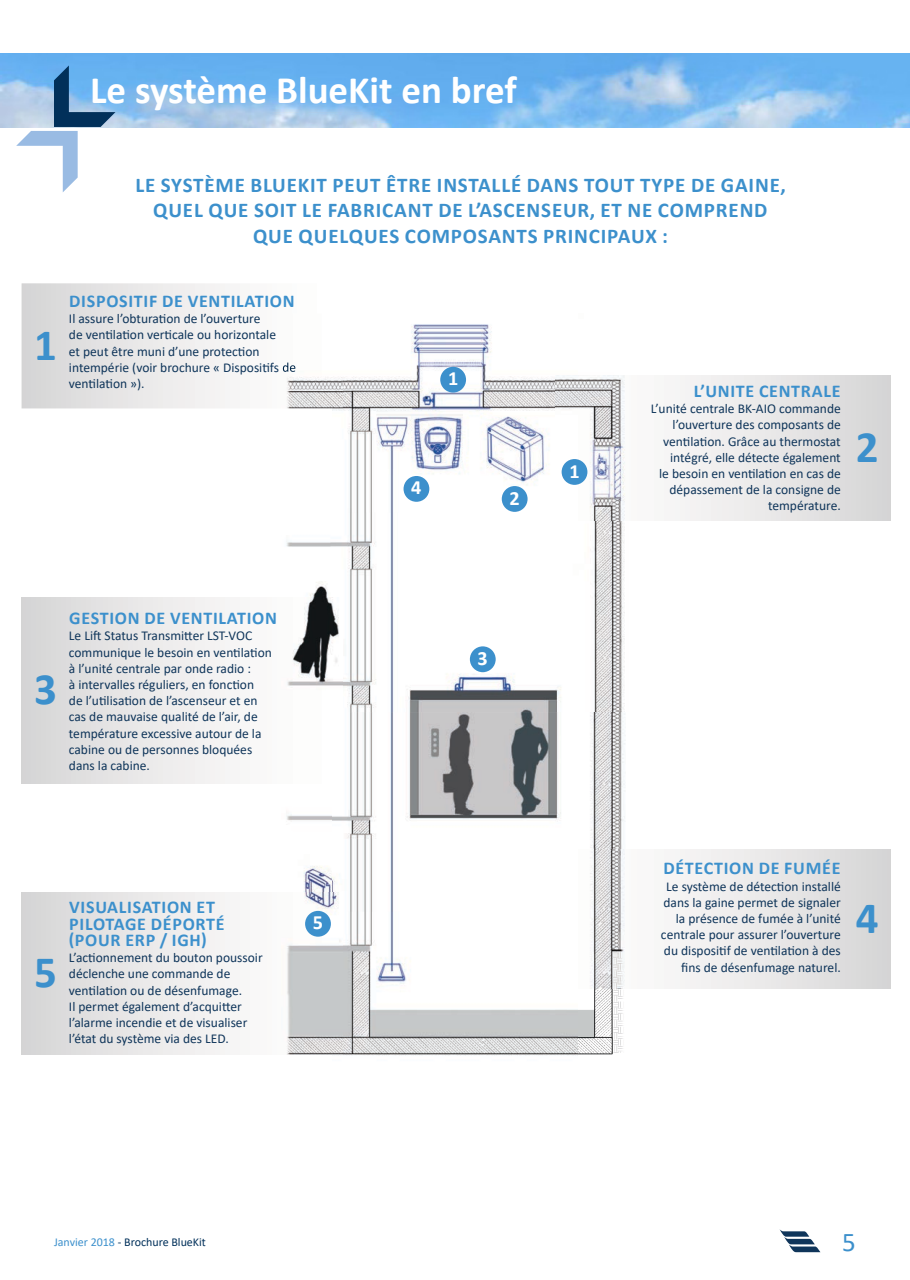
<style>
.page{position:relative;width:910px;height:1280px;background:#fff}
.page>*{position:absolute;margin:0;border:0;box-sizing:border-box;transform-origin:0 0}
.t1{font:700 45px "Calibri";color:#3c90cc}
.t2{font:700 39px "Calibri";color:#fff}
.t3{font:27px "Calibri";color:#3c90cc}
.t4{font:700 21px/25.2px "Calibri";letter-spacing:.04em;color:#3c90cc;text-align:center}
.t5{font:700 20.25px "Calibri";color:#fff}
.t6{font:700 18px/16.2px "Calibri";letter-spacing:.04em;color:#3c90cc}
.t7{font:13.5px/16.2px "Calibri";color:#0f355a}
.t8{font:12px "Calibri";color:#01305a}
.s1{color:#3c90cc}
</style>
<div class="page">
<img style="left:0;top:53px;width:910px;height:74px">
<svg style="left:16px;top:65px;width:99px;height:127px"></svg>
<svg style="left:779px;top:1229px;width:41px;height:23px"></svg>
<div style="left:628px;top:375px;width:263px;height:146px;background:linear-gradient(to right,#fdfcfb,#d6d6d7)"></div>
<div style="left:628px;top:849px;width:263px;height:140px;background:linear-gradient(to right,#fdfcfb,#d6d6d7)"></div>
<div style="left:22px;top:598px;width:259px;height:185px;background:linear-gradient(to right,#d7d6d7,#fefcfc)"></div>
<div style="left:22px;top:892px;width:259px;height:162px;background:linear-gradient(to right,#d7d6d7,#fefcfc)"></div>
<svg style="left:22px;top:283px;width:203px;height:125px"></svg>
<svg style="left:70px;top:362px;width:155px;height:12px"></svg>
<img style="left:331px;top:324px;width:225px;height:189px">
<img style="left:286px;top:408px;width:45px;height:190px">
<img style="left:330px;top:513px;width:295px;height:199px">
<img style="left:331px;top:712px;width:248px;height:344px">
<img style="left:590px;top:712px;width:35px;height:137px">
<img style="left:286px;top:815px;width:45px;height:77px">
<img style="left:579px;top:989px;width:44px;height:66px">
<img style="left:287px;top:1054px;width:44px;height:1px">
<img style="left:556px;top:375px;width:69px;height:146px">
<img style="left:556px;top:849px;width:69px;height:140px">
<img style="left:287px;top:598px;width:56px;height:185px">
<img style="left:287px;top:892px;width:56px;height:162px">
<img style="left:287px;top:324px;width:56px;height:84px">
<img style="left:282px;top:362px;width:14px;height:12px">
<div style="left:440px;top:367px;width:26px;height:26px;background:#3c90cc;border-radius:50%"></div>
<div style="left:502px;top:486px;width:26px;height:26px;background:#3c90cc;border-radius:50%"></div>
<div style="left:404px;top:476px;width:25px;height:26px;background:#3c90cc;border-radius:50%"></div>
<div style="left:470px;top:646px;width:26px;height:26px;background:#3c90cc;border-radius:50%"></div>
<div style="left:305px;top:911px;width:26px;height:26px;background:#3c90cc;border-radius:50%"></div>
<div style="left:562px;top:459px;width:25px;height:26px;background:#3c90cc;border-radius:50%"></div>
<h2 class="t2" style="left:90px;top:62px;width:428px">Le système BlueKit en bref</h2>
<h3 class="t4" style="left:135px;top:172px;width:652px">LE SYSTÈME BLUEKIT PEUT ÊTRE INSTALLÉ DANS TOUT TYPE DE GAINE,<br>QUEL QUE SOIT LE FABRICANT DE L’ASCENSEUR, ET NE COMPREND<br>QUE QUELQUES COMPOSANTS PRINCIPAUX :</h3>
<h1 class="t1" style="left:34px;top:313px;width:24px">1</h1>
<h3 class="t6" style="left:69px;top:293px;width:227px">DISPOSITIF DE VENTILATION</h3>
<p class="t7" style="left:69px;top:310px;width:229px">Il assure l’obturation de l’ouverture<br>de ventilation verticale ou horizontale<br>et peut être muni d’une protection intempérie (voir brochure « Dispositifs de ventilation »).</p>
<h3 class="t5" style="left:448px;top:364px;width:12px">1</h3>
<h3 class="t5" style="left:411px;top:473px;width:12px">4</h3>
<h3 class="t5" style="left:510px;top:483px;width:12px">2</h3>
<h3 class="t5" style="left:569px;top:456px;width:12px">1</h3>
<h3 class="t6" style="left:694px;top:383px;width:148px">L’UNITE CENTRALE</h3>
<p class="t7" style="left:651px;top:400px;width:192px;text-align:right">L’unité centrale BK-AIO commande l’ouverture des composants de ventilation. Grâce au thermostat intégré, elle détecte également<br>le besoin en ventilation en cas de dépassement de la consigne de température.</p>
<h1 class="t1" style="left:856px;top:415px;width:24px">2</h1>
<h1 class="t1" style="left:34px;top:657px;width:24px">3</h1>
<h3 class="t6" style="left:69px;top:610px;width:209px">GESTION DE VENTILATION</h3>
<p class="t7" style="left:69px;top:627px;width:205px">Le Lift Status Transmitter LST-VOC communique le besoin en ventilation à l’unité centrale par onde radio :<br>à intervalles réguliers, en fonction<br>de l’utilisation de l’ascenseur et en cas de mauvaise qualité de l’air, de température excessive autour de la cabine ou de personnes bloquées dans la cabine.</p>
<h1 class="t1" style="left:34px;top:940px;width:24px">5</h1>
<h3 class="t6" style="left:69px;top:899px;width:157px">VISUALISATION ET<br>PILOTAGE DÉPORTÉ (POUR ERP / IGH)</h3>
<p class="t7" style="left:69px;top:949px;width:195px">L’actionnement du bouton poussoir déclenche une commande de ventilation ou de désenfumage.<br>Il permet également d’acquitter l’alarme incendie et de visualiser l’état du système via des LED.</p>
<h3 class="t5" style="left:313px;top:908px;width:12px">5</h3>
<h3 class="t5" style="left:478px;top:644px;width:12px">3</h3>
<h3 class="t6" style="left:663px;top:860px;width:179px">DÉTECTION DE FUMÉE</h3>
<p class="t7" style="left:661px;top:878px;width:181px;text-align:right">Le système de détection installé dans la gaine permet de signaler la présence de fumée à l’unité centrale pour assurer l’ouverture du dispositif de ventilation à des fins de désenfumage naturel.</p>
<h1 class="t1" style="left:856px;top:886px;width:24px">4</h1>
<p class="t8" style="left:54px;top:1234px;width:153px"><span class="s1">Janvier 2018</span> - Brochure BlueKit</p>
<h3 class="t3" style="left:842px;top:1223px;width:15px">5</h3>
</div>
